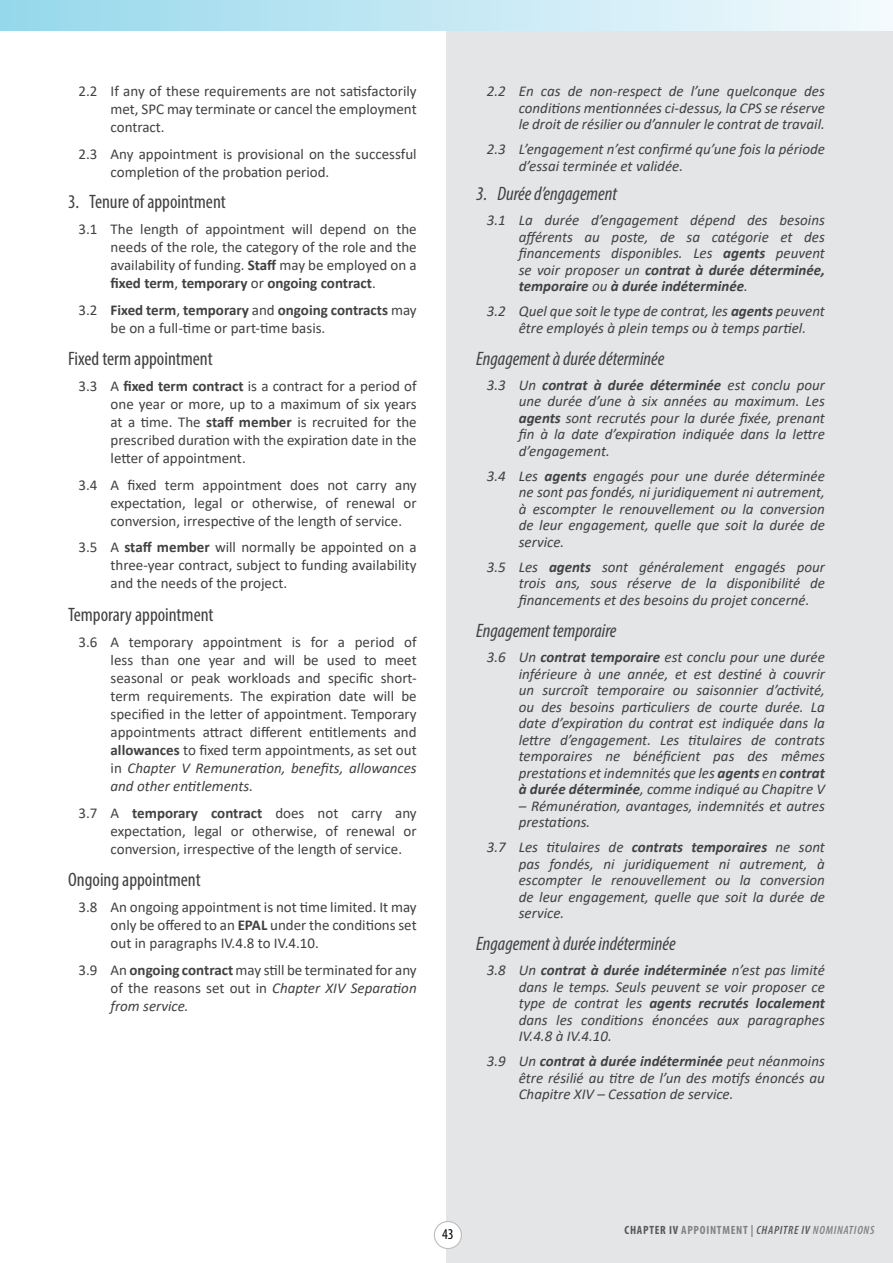
<style>
.page{position:relative;width:893px;height:1263px;background:#fff}
.page>*{position:absolute;margin:0;border:0;box-sizing:border-box;transform-origin:0 0}
.t1{font:italic condensed 19.5px "Myriad Pro";color:#414042}
.t2{font:condensed 19.5px "Myriad Pro";color:#414042}
.t3{font:italic 15px/16.5px "Calibri";color:#414042;text-align:justify}
.t4{font:15px/18px "Calibri";color:#414042;text-align:justify}
.t5{font:condensed 15px "Myriad Pro";color:#000}
.t6{font:700 condensed 12px "Myriad Pro";letter-spacing:.06em;color:#808285}
.s1{font-weight:700}
.s2{font-style:italic}
.s3{color:#58595b}
.s4{font-weight:600;font-style:italic;color:#58595b}
.s5{font-weight:600;font-style:italic}
</style>
<div class="page">
<div style="left:446px;top:0;width:447px;height:1263px;background:#e4e5e6"></div>
<div style="left:434px;top:1221px;width:27px;height:27px;background:#fff;border-radius:50%"></div>
<div style="left:434px;top:1221px;width:28px;height:28px;border:1px solid #bcbec0;border-radius:50%"></div>
<img style="left:0;top:0;width:893px;height:30px">
<p class="t4" style="left:111px;top:82px;width:308px;text-indent:-32px">2.2 If any of these requirements are not satisfactorily met, SPC may terminate or cancel the employment contract.</p>
<p class="t4" style="left:111px;top:144px;width:308px;text-indent:-32px">2.3 Any appointment is provisional on the successful completion of the probation period.</p>
<h1 class="t2" style="left:68px;top:189px;width:159px">3. Tenure of appointment</h1>
<p class="t4" style="left:111px;top:220px;width:308px;text-indent:-32px">3.1 The length of appointment will depend on the needs of the role, the category of the role and the availability of funding. <span class="s1">Staff</span> may be employed on a <span class="s1">fixed term</span>, <span class="s1">temporary</span> or <span class="s1">ongoing contract</span>.</p>
<p class="t4" style="left:111px;top:300px;width:308px;text-indent:-32px">3.2 <span class="s1">Fixed term</span>, <span class="s1">temporary</span> and <span class="s1">ongoing contracts</span> may be on a full-time or part-time basis.</p>
<h1 class="t2" style="left:68px;top:347px;width:146px">Fixed term appointment</h1>
<p class="t4" style="left:111px;top:377px;width:308px;text-indent:-32px">3.3 A <span class="s1">fixed term contract</span> is a contract for a period of one year or more, up to a maximum of six years at a time. The <span class="s1">staff member</span> is recruited for the prescribed duration with the expiration date in the letter of appointment.</p>
<p class="t4" style="left:111px;top:475px;width:308px;text-indent:-32px">3.4 A fixed term appointment does not carry any expectation, legal or otherwise, of renewal or conversion, irrespective of the length of service.</p>
<p class="t4" style="left:111px;top:538px;width:308px;text-indent:-32px">3.5 A <span class="s1">staff member</span> will normally be appointed on a three-year contract, subject to funding availability and the needs of the project.</p>
<h1 class="t2" style="left:68px;top:602px;width:147px">Temporary appointment</h1>
<p class="t4" style="left:111px;top:633px;width:308px;text-indent:-32px">3.6 A temporary appointment is for a period of less than one year and will be used to meet seasonal or peak workloads and specific short&shy;term requirements. The expiration date will be specified in the letter of appointment. Temporary appointments attract different entitlements and <span class="s1">allowances</span> to fixed term appointments, as set out in <span class="s2">Chapter V Remuneration, benefits, allowances and other entitlements.</span></p>
<p class="t4" style="left:111px;top:803px;width:308px;text-indent:-32px">3.7 A <span class="s1">temporary contract</span> does not carry any expectation, legal or otherwise, of renewal or conversion, irrespective of the length of service.</p>
<h1 class="t2" style="left:68px;top:868px;width:134px">Ongoing appointment</h1>
<p class="t4" style="left:111px;top:898px;width:308px;text-indent:-32px">3.8 An ongoing appointment is not time limited. It may only be offered to an <span class="s1">EPAL</span> under the conditions set out in paragraphs IV.4.8 to IV.4.10.</p>
<p class="t4" style="left:111px;top:960px;width:308px;text-indent:-32px">3.9 An <span class="s1">ongoing contract</span> may still be terminated for any of the reasons set out in <span class="s2">Chapter XIV Separation from service.</span></p>
<p class="t3" style="left:519px;top:82px;width:308px;text-indent:-32px">2.2 En cas de non-respect de l’une quelconque des conditions mentionnées ci-dessus, la CPS se réserve le droit de résilier ou d’annuler le contrat de travail.</p>
<p class="t3" style="left:519px;top:140px;width:308px;text-indent:-32px">2.3 L’engagement n’est confirmé qu’une fois la période d’essai terminée et validée.</p>
<h1 class="t1" style="left:476px;top:182px;width:142px">3. Durée d’engagement</h1>
<p class="t3" style="left:519px;top:211px;width:308px;text-indent:-32px">3.1 La durée d’engagement dépend des besoins afférents au poste, de sa catégorie et des financements disponibles. Les <span class="s1">agents</span> peuvent se voir proposer un <span class="s1">contrat à durée déterminée, temporaire</span> ou <span class="s1">à durée indéterminée</span>.</p>
<p class="t3" style="left:519px;top:302px;width:308px;text-indent:-32px">3.2 Quel que soit le type de contrat, les <span class="s1">agents</span> peuvent être employés à plein temps ou à temps partiel.</p>
<h1 class="t1" style="left:476px;top:347px;width:190px">Engagement à durée déterminée</h1>
<p class="t3" style="left:519px;top:376px;width:308px;text-indent:-32px">3.3 Un <span class="s1">contrat à durée déterminée</span> est conclu pour une durée d’une à six années au maximum. Les <span class="s1">agents</span> sont recrutés pour la durée fixée, prenant fin à la date d’expiration indiquée dans la lettre d’engagement.</p>
<p class="t3" style="left:519px;top:467px;width:308px;text-indent:-32px">3.4 Les <span class="s1">agents</span> engagés pour une durée déterminée ne sont pas fondés, ni juridiquement ni autrement, à escompter le renouvellement ou la conversion de leur engagement, quelle que soit la durée de service.</p>
<p class="t3" style="left:519px;top:558px;width:308px;text-indent:-32px">3.5 Les <span class="s1">agents</span> sont généralement engagés pour trois ans, sous réserve de la disponibilité de financements et des besoins du projet concerné.</p>
<h1 class="t1" style="left:476px;top:619px;width:142px">Engagement temporaire</h1>
<p class="t3" style="left:519px;top:648px;width:308px;text-indent:-32px">3.6 Un <span class="s1">contrat temporaire</span> est conclu pour une durée inférieure à une année, et est destiné à couvrir un surcroît temporaire ou saisonnier d’activité, ou des besoins particuliers de courte durée. La date d’expiration du contrat est indiquée dans la lettre d’engagement. Les titulaires de contrats temporaires ne bénéficient pas des mêmes prestations et indemnités que les <span class="s1">agents</span> en <span class="s1">contrat à durée déterminée</span>, comme indiqué au Chapitre V</p>
<p class="t3" style="left:519px;top:797px;width:308px">– Rémunération, avantages, indemnités et autres prestations.</p>
<p class="t3" style="left:519px;top:838px;width:308px;text-indent:-32px">3.7 Les titulaires de <span class="s1">contrats temporaires</span> ne sont pas fondés, ni juridiquement ni autrement, à escompter le renouvellement ou la conversion de leur engagement, quelle que soit la durée de service.</p>
<h1 class="t1" style="left:476px;top:932px;width:201px">Engagement à durée indéterminée</h1>
<p class="t3" style="left:519px;top:961px;width:308px;text-indent:-32px">3.8 Un <span class="s1">contrat à durée indéterminée</span> n’est pas limité dans le temps. Seuls peuvent se voir proposer ce type de contrat les <span class="s1">agents recrutés localement </span>dans les conditions énoncées aux paragraphes IV.4.8 à IV.4.10.</p>
<p class="t3" style="left:519px;top:1052px;width:308px;text-indent:-32px">3.9 Un <span class="s1">contrat à durée indéterminée</span> peut néanmoins être résilié au titre de l’un des motifs énoncés au Chapitre XIV – Cessation de service.</p>
<p class="t5" style="left:442px;top:1225px;width:13px">43</p>
<p class="t6" style="left:625px;top:1223px;width:251px"><span class="s3">CHAPTER IV</span> APPOINTMENT | <span class="s4">CHAPITRE IV</span> <span class="s5">NOMINATIONS</span></p>
</div>
